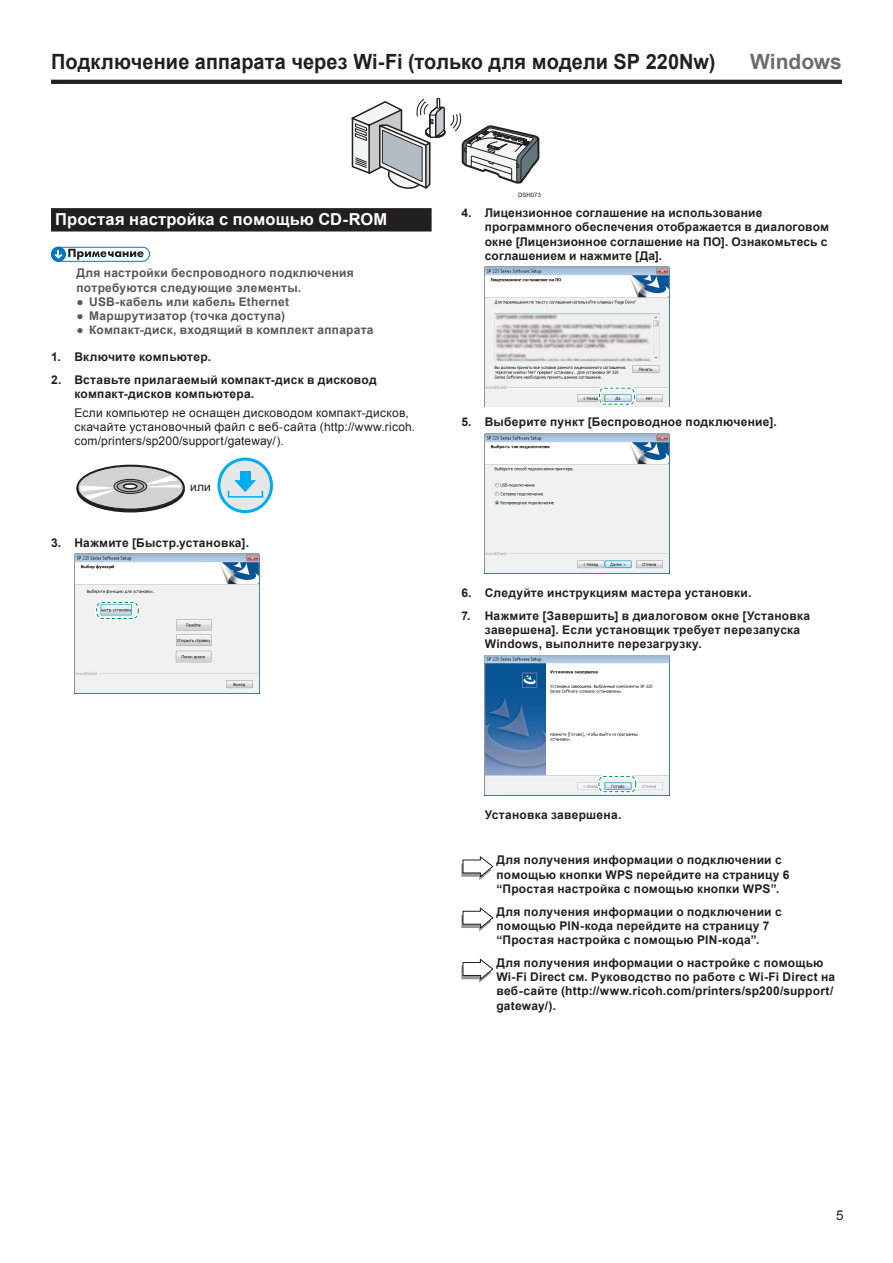
<style>
.page{position:relative;width:893px;height:1263px;background:#fff}
.page>*{position:absolute;margin:0;border:0;box-sizing:border-box;transform-origin:0 0}
.t1{font:700 21px "Arial";letter-spacing:.005em;color:#231f20;scale:.95 1}
.t2{font:700 21px "Arial";color:#6c6d70}
.t3{font:700 16.5px "Arial";letter-spacing:.005em;color:#fff}
.t4{font:13.5px "Arial";color:#231f20}
.t5{font:700 12px/14.2px "Arial";letter-spacing:.02em;color:#231f20}
.t6{font:700 12px/14.2px "Arial";letter-spacing:.02em;color:#57585a}
.t7{font:12px/14.2px "Arial";letter-spacing:.02em;color:#231f20}
.t8{font:6px "Arial";color:#231f20}
</style>
<div class="page">
<svg style="left:51px;top:80px;width:791px;height:4px;background:#262223"></svg>
<svg style="left:351px;top:97px;width:189px;height:92px"></svg>
<div style="left:51px;top:208px;width:381px;height:23px;background:#231f20"></div>
<div style="left:51px;top:247px;width:99px;height:15px;border:1px solid #0078c0;border-radius:7px"></div>
<div style="left:51px;top:247px;width:15px;height:14px;background:#0078c0;border-radius:50%"></div>
<div style="left:51px;top:247px;width:15px;height:15px;border:1px solid #0078c0;border-radius:50%"></div>
<svg style="left:55px;top:250px;width:7px;height:9px"></svg>
<svg style="left:68px;top:249px;width:76px;height:11px"></svg>
<div style="left:77px;top:466px;width:108px;height:46px;border:3px solid #231f20;border-radius:50%"></div>
<div style="left:78px;top:466px;width:105px;height:43px;background:#d1d2d4;border-radius:50%"></div>
<div style="left:78px;top:466px;width:106px;height:43px;border:1px solid #231f20;border-radius:50%"></div>
<svg style="left:80px;top:475px;width:101px;height:25px"></svg>
<div style="left:219px;top:459px;width:52px;height:53px;background:#e6e7e9;border-radius:50%"></div>
<div style="left:217px;top:458px;width:56px;height:55px;border:3px solid #00aeef;border-radius:50%"></div>
<div style="left:240px;top:471px;width:11px;height:12px;background:#00aeef"></div>
<svg style="left:234px;top:480px;width:22px;height:10px"></svg>
<div style="left:228px;top:490px;width:35px;height:8px;border:2px solid #00aeef"></div>
<img style="left:74px;top:554px;width:186px;height:140px">
<svg style="left:94px;top:599px;width:47px;height:22px"></svg>
<img style="left:485px;top:267px;width:185px;height:140px">
<svg style="left:597px;top:385px;width:40px;height:22px"></svg>
<img style="left:485px;top:433px;width:185px;height:140px">
<img style="left:485px;top:655px;width:185px;height:140px">
<svg style="left:596px;top:774px;width:43px;height:20px"></svg>
<svg style="left:461px;top:856px;width:32px;height:24px"></svg>
<svg style="left:461px;top:908px;width:32px;height:24px"></svg>
<svg style="left:461px;top:959px;width:32px;height:24px"></svg>
<h1 class="t1" style="left:51px;top:47px;width:701px">Подключение аппарата через Wi-Fi (только для модели SP 220Nw)</h1>
<h1 class="t2" style="left:750px;top:47px;width:93px">Windows</h1>
<h2 class="t3" style="left:55px;top:208px;width:333px">Простая настройка с помощью CD-ROM</h2>
<p class="t6" style="left:77px;top:266px;width:279px">Для настройки беспроводного подключения потребуются следующие элементы.</p>
<p class="t6" style="left:77px;top:295px;width:214px">● USB-кабель или кабель Ethernet</p>
<p class="t6" style="left:77px;top:309px;width:210px">● Маршрутизатор (точка доступа)</p>
<p class="t6" style="left:77px;top:323px;width:299px">● Компакт-диск, входящий в комплект аппарата</p>
<p class="t5" style="left:51px;top:350px;width:162px">1. Включите компьютер.</p>
<p class="t5" style="left:74px;top:373px;width:304px;text-indent:-23px">2. Вставьте прилагаемый компакт-диск в дисковод компакт-дисков компьютера.</p>
<p class="t7" style="left:74px;top:405px;width:342px">Если компьютер не оснащен дисководом компакт-дисков, скачайте установочный файл с веб-сайта (http://www.ricoh. com/printers/sp200/support/gateway/).</p>
<p class="t7" style="left:190px;top:480px;width:22px">или</p>
<p class="t5" style="left:51px;top:536px;width:199px">3. Нажмите [Быстр.установка].</p>
<p class="t8" style="left:518px;top:190px;width:24px">DSH073</p>
<p class="t5" style="left:485px;top:206px;width:346px;text-indent:-23px">4. Лицензионное соглашение на использование программного обеспечения отображается в диалоговом окне [Лицензионное соглашение на ПО]. Ознакомьтесь с соглашением и нажмите [Да].</p>
<p class="t5" style="left:461px;top:415px;width:317px">5. Выберите пункт [Беспроводное подключение].</p>
<p class="t5" style="left:461px;top:586px;width:292px">6. Следуйте инструкциям мастера установки.</p>
<p class="t5" style="left:485px;top:608px;width:327px;text-indent:-23px">7. Нажмите [Завершить] в диалоговом окне [Установка завершена]. Если установщик требует перезапуска<br>Windows, выполните перезагрузку.</p>
<p class="t5" style="left:485px;top:808px;width:138px">Установка завершена.</p>
<p class="t5" style="left:496px;top:853px;width:295px">Для получения информации о подключении с помощью кнопки WPS перейдите на страницу 6 “Простая настройка с помощью кнопки WPS”.</p>
<p class="t5" style="left:496px;top:904px;width:287px">Для получения информации о подключении с помощью PIN-кода перейдите на страницу 7 “Простая настройка с помощью PIN-кода”.</p>
<p class="t5" style="left:496px;top:956px;width:340px">Для получения информации о настройке с помощью Wi-Fi Direct см. Руководство по работе с Wi-Fi Direct на веб-сайте (http://www.ricoh.com/printers/sp200/support/ gateway/).</p>
<p class="t4" style="left:836px;top:1206px;width:9px">5</p>
</div>
